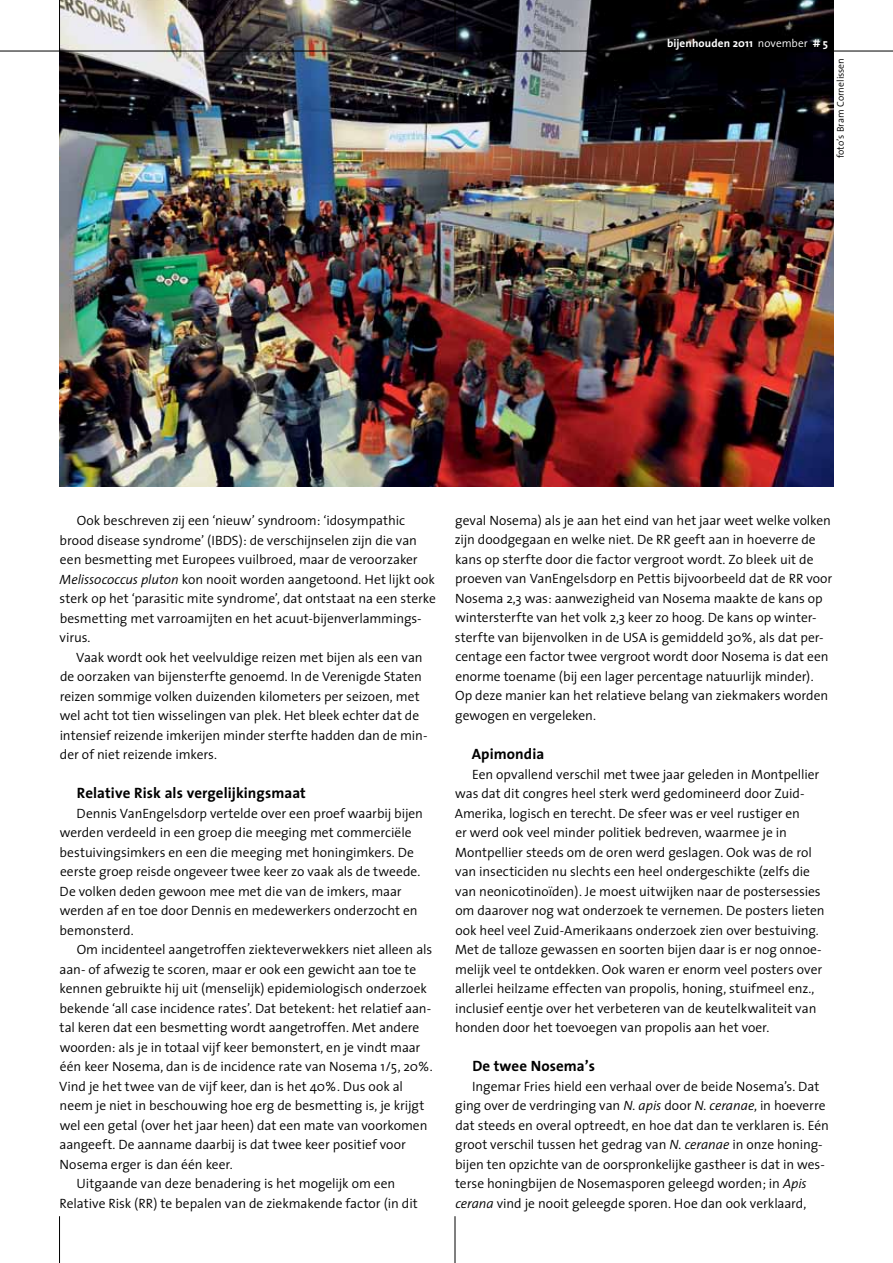
<style>
.page{position:relative;width:893px;height:1263px;background:#fff}
.page>*{position:absolute;margin:0;border:0;box-sizing:border-box;transform-origin:0 0}
.t1{font:700 15px "The Sans";letter-spacing:.005em;color:#000}
.t2{font:300 13.5px/19.5px "The Sans";letter-spacing:-.005em;color:#000}
.t3{font:700 11.25px "The Sans";letter-spacing:.01em;color:#fff}
.t4{font:300 9.75px "The Sans";color:#000}
.s1{font-weight:300}
.s2{font-style:italic}
</style>
<div class="page">
<img style="left:60px;top:0;width:773px;height:486px">
<hr style="left:59px;top:0;width:1px;height:51px;background:#000">
<hr style="left:455px;top:0;width:1px;height:51px;background:#000">
<hr style="left:59px;top:1216px;width:1px;height:47px;background:#000">
<hr style="left:455px;top:1216px;width:1px;height:47px;background:#000">
<hr style="left:0;top:51px;width:893px;height:1px;background:#000">
<p class="t3" style="left:667px;top:33px;width:163px">bijenhouden 2011 <span class="s1">november</span> # 5</p>
<p class="t4" style="left:832px;top:158px;width:102px;rotate:-90deg">foto’s Bram Cornelissen</p>
<p class="t2" style="left:60px;top:510px;width:378px;text-indent:17px">Ook beschreven zij een ‘nieuw’ syndroom: ‘idosympathic brood disease syndrome’ (IBDS): de verschijnselen zijn die van een besmetting met Europees vuilbroed, maar de veroorzaker <span class="s2">Melissococcus pluton</span> kon nooit worden aangetoond. Het lijkt ook sterk op het ‘parasitic mite syndrome’, dat ontstaat na een sterke besmetting met varroamijten en het acuut-bijenverlammings&shy;virus.</p>
<p class="t2" style="left:60px;top:647px;width:369px;text-indent:16px">Vaak wordt ook het veelvuldige reizen met bijen als een van de oorzaken van bijensterfte genoemd. In de Verenigde Staten reizen sommige volken duizenden kilometers per seizoen, met wel acht tot tien wisselingen van plek. Het bleek echter dat de intensief reizende imkerijen minder sterfte hadden dan de min&shy;der of niet reizende imkers.</p>
<p class="t1" style="left:77px;top:780px;width:231px">Relative Risk als vergelijkingsmaat</p>
<p class="t2" style="left:60px;top:803px;width:365px;text-indent:17px">Dennis VanEngelsdorp vertelde over een proef waarbij bijen werden verdeeld in een groep die meeging met commerciële bestuivingsimkers en een die meeging met honingimkers. De eerste groep reisde ongeveer twee keer zo vaak als de tweede.<br>De volken deden gewoon mee met die van de imkers, maar werden af en toe door Dennis en medewerkers onderzocht en bemonsterd.</p>
<p class="t2" style="left:77px;top:939px;width:357px">Om incidenteel aangetroffen ziekteverwekkers niet alleen als</p>
<p class="t2" style="left:60px;top:959px;width:358px">aan- of afwezig te scoren, maar er ook een gewicht aan toe te</p>
<p class="t2" style="left:60px;top:978px;width:369px">kennen gebruikte hij uit (menselijk) epidemiologisch onderzoek</p>
<p class="t2" style="left:60px;top:998px;width:373px">bekende ‘all case incidence rates’. Dat betekent: het relatief aan-</p>
<p class="t2" style="left:60px;top:1017px;width:361px">tal keren dat een besmetting wordt aangetroffen. Met andere</p>
<p class="t2" style="left:60px;top:1037px;width:362px">woorden: als je in totaal vijf keer bemonstert, en je vindt maar</p>
<p class="t2" style="left:60px;top:1056px;width:374px">één keer Nosema, dan is de incidence rate van Nosema 1/5, 20%.</p>
<p class="t2" style="left:59px;top:1076px;width:345px">Vind je het twee van de vijf keer, dan is het 40%. Dus ook al</p>
<p class="t2" style="left:60px;top:1095px;width:366px">neem je niet in beschouwing hoe erg de besmetting is, je krijgt</p>
<p class="t2" style="left:60px;top:1115px;width:369px">wel een getal (over het jaar heen) dat een mate van voorkomen</p>
<p class="t2" style="left:60px;top:1134px;width:348px">aangeeft. De aanname daarbij is dat twee keer positief voor</p>
<p class="t2" style="left:60px;top:1154px;width:174px">Nosema erger is dan één keer.</p>
<p class="t2" style="left:77px;top:1173px;width:320px">Uitgaande van deze benadering is het mogelijk om een</p>
<p class="t2" style="left:60px;top:1193px;width:360px">Relative Risk (RR) te bepalen van de ziekmakende factor (in dit</p>
<p class="t2" style="left:455px;top:510px;width:379px">geval Nosema) als je aan het eind van het jaar weet welke volken zijn doodgegaan en welke niet. De RR geeft aan in hoeverre de kans op sterfte door die factor vergroot wordt. Zo bleek uit de proeven van VanEngelsdorp en Pettis bijvoorbeeld dat de RR voor Nosema 2,3 was: aanwezigheid van Nosema maakte de kans op wintersterfte van het volk 2,3 keer zo hoog. De kans op winter&shy;sterfte van bijenvolken in de USA is gemiddeld 30%, als dat per&shy;centage een factor twee vergroot wordt door Nosema is dat een enorme toename (bij een lager percentage natuurlijk minder).<br>Op deze manier kan het relatieve belang van ziekmakers worden gewogen en vergeleken.</p>
<p class="t1" style="left:472px;top:741px;width:74px">Apimondia</p>
<p class="t2" style="left:455px;top:764px;width:371px;text-indent:17px">Een opvallend verschil met twee jaar geleden in Montpellier was dat dit congres heel sterk werd gedomineerd door Zuid-Amerika, logisch en terecht. De sfeer was er veel rustiger en<br>er werd ook veel minder politiek bedreven, waarmee je in Montpellier steeds om de oren werd geslagen. Ook was de rol van insecticiden nu slechts een heel ondergeschikte (zelfs die van neonicotinoïden). Je moest uitwijken naar de postersessies om daarover nog wat onderzoek te vernemen. De posters lieten ook heel veel Zuid-Amerikaans onderzoek zien over bestuiving.<br>Met de talloze gewassen en soorten bijen daar is er nog onnoe&shy;melijk veel te ontdekken. Ook waren er enorm veel posters over allerlei heilzame effecten van propolis, honing, stuifmeel enz., inclusief eentje over het verbeteren van de keutelkwaliteit van honden door het toevoegen van propolis aan het voer.</p>
<p class="t1" style="left:472px;top:1053px;width:124px">De twee Nosema’s</p>
<p class="t2" style="left:455px;top:1076px;width:375px;text-indent:17px">Ingemar Fries hield een verhaal over de beide Nosema’s. Dat ging over de verdringing van <span class="s2">N. apis</span> door <span class="s2">N. ceranae</span>, in hoeverre dat steeds en overal optreedt, en hoe dat dan te verklaren is. Eén groot verschil tussen het gedrag van <span class="s2">N. ceranae</span> in onze honing&shy;bijen ten opzichte van de oorspronkelijke gastheer is dat in wes&shy;terse honingbijen de Nosemasporen geleegd worden; in <span class="s2">Apis cerana</span> vind je nooit geleegde sporen. Hoe dan ook verklaard,</p>
</div>
